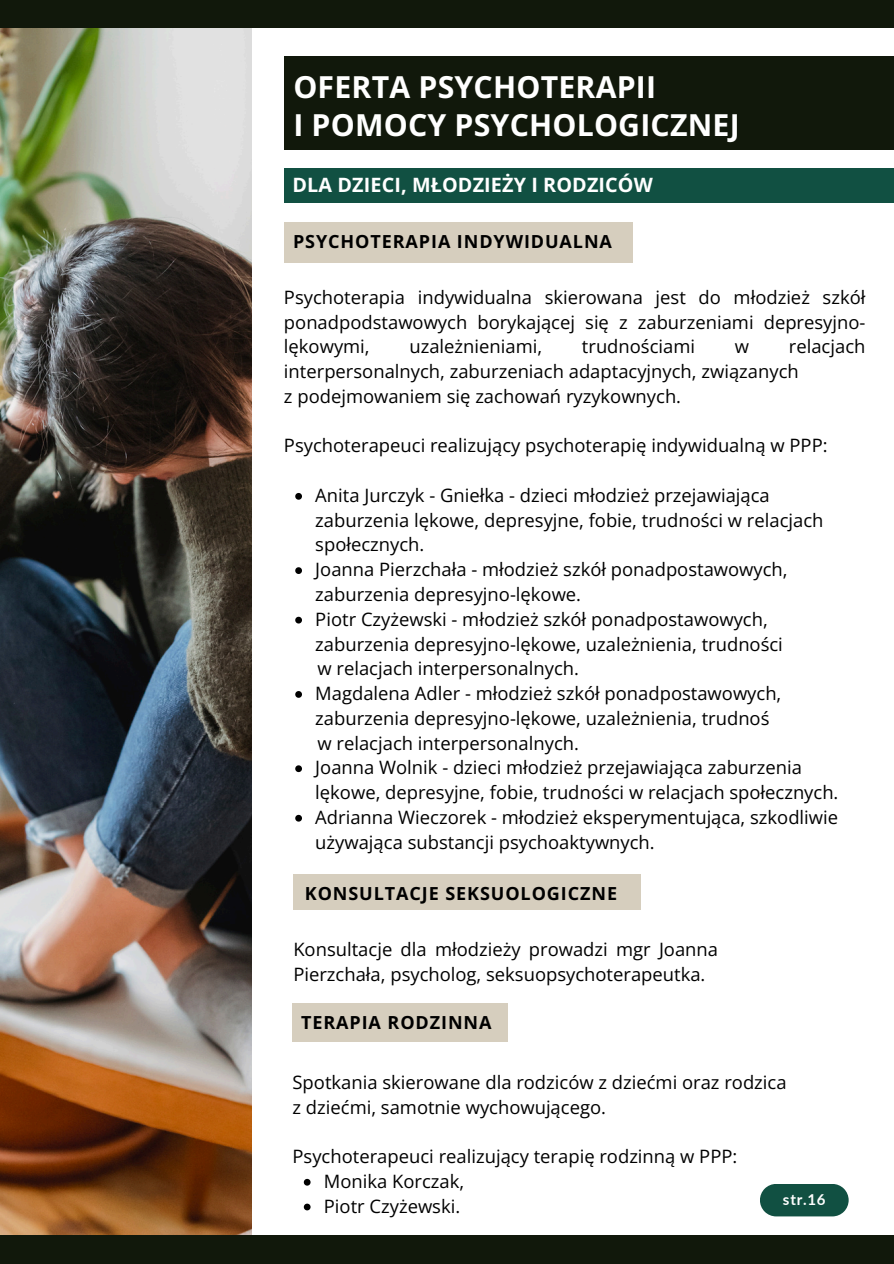
<style>
.page{position:relative;width:894px;height:1264px;background:#fff}
.page>*{position:absolute;margin:0;border:0;box-sizing:border-box;transform-origin:0 0}
.t1{font:700 30.3px/38.2px "Open Sans";letter-spacing:.005em;color:#fff}
.t2{font:700 19.8px "Open Sans";letter-spacing:.005em;color:#fff}
.t3{font:18.45px/24.8px "Open Sans";color:#000}
.t4{font:700 18px "Open Sans";letter-spacing:.05em;color:#000}
.t5{font:700 15px "Lato";color:#fff}
</style>
<div class="page">
<img style="left:0;top:27px;width:251px;height:1208px">
<div style="left:0;top:0;width:893px;height:27px;background:#11180b"></div>
<div style="left:0;top:1235px;width:893px;height:28px;background:#11180b"></div>
<svg style="left:295px;top:493px;width:7px;height:6px"></svg>
<svg style="left:295px;top:567px;width:7px;height:7px"></svg>
<svg style="left:295px;top:616px;width:7px;height:7px"></svg>
<svg style="left:295px;top:691px;width:7px;height:6px"></svg>
<svg style="left:295px;top:765px;width:7px;height:7px"></svg>
<svg style="left:295px;top:814px;width:7px;height:7px"></svg>
<svg style="left:760px;top:1184px;width:88px;height:32px;background:#215c4f"></svg>
<div style="left:284px;top:56px;width:609px;height:94px;background:#11180b"></div>
<div style="left:284px;top:168px;width:609px;height:35px;background:#115042"></div>
<div style="left:284px;top:222px;width:348px;height:41px;background:#d6cebe"></div>
<div style="left:292px;top:1003px;width:216px;height:39px;background:#d6cebe"></div>
<svg style="left:304px;top:1178px;width:6px;height:7px"></svg>
<svg style="left:304px;top:1203px;width:6px;height:7px"></svg>
<div style="left:293px;top:874px;width:348px;height:36px;background:#d6cebe"></div>
<h3 class="t1" style="left:293px;top:67px;width:447px">OFERTA PSYCHOTERAPII<br>I POMOCY PSYCHOLOGICZNEJ</h3>
<p class="t2" style="left:292px;top:171px;width:362px">DLA DZIECI, MŁODZIEŻY I RODZICÓW</p>
<p class="t4" style="left:293px;top:228px;width:320px">PSYCHOTERAPIA INDYWIDUALNA</p>
<p class="t3" style="left:284px;top:284px;width:582px;text-align:justify">Psychoterapia indywidualna skierowana jest do młodzież szkół ponadpodstawowych borykającej się z zaburzeniami depresyjno&shy;lękowymi,</p>
<p class="t3" style="left:409px;top:334px;width:134px">uzależnieniami,</p>
<p class="t3" style="left:581px;top:334px;width:115px">trudnościami</p>
<p class="t3" style="left:734px;top:334px;width:16px">w</p>
<p class="t3" style="left:284px;top:334px;width:583px;text-indent:504px">relacjach interpersonalnych, zaburzeniach adaptacyjnych, związanych<br>z podejmowaniem się zachowań ryzykownych.</p>
<h1 class="t3" style="left:284px;top:433px;width:545px">Psychoterapeuci realizujący psychoterapię indywidualną w PPP:</h1>
<h2 class="t3" style="left:315px;top:482px;width:509px">Anita Jurczyk - Gniełka - dzieci młodzież przejawiająca zaburzenia lękowe, depresyjne, fobie, trudności w relacjach społecznych.</h2>
<h2 class="t3" style="left:315px;top:556px;width:473px">Joanna Pierzchała - młodzież szkół ponadpostawowych, zaburzenia depresyjno-lękowe.</h2>
<h3 class="t3" style="left:315px;top:606px;width:469px">Piotr Czyżewski - młodzież szkół ponadpostawowych, zaburzenia depresyjno-lękowe, uzależnienia, trudności</h3>
<h3 class="t3" style="left:317px;top:655px;width:263px">w relacjach interpersonalnych.</h3>
<p class="t3" style="left:315px;top:680px;width:467px">Magdalena Adler - młodzież szkół ponadpostawowych, zaburzenia depresyjno-lękowe, uzależnienia, trudnoś</p>
<p class="t3" style="left:317px;top:730px;width:263px">w relacjach interpersonalnych.</p>
<p class="t3" style="left:315px;top:754px;width:524px">Joanna Wolnik - dzieci młodzież przejawiająca zaburzenia lękowe, depresyjne, fobie, trudności w relacjach społecznych.</p>
<h3 class="t3" style="left:315px;top:804px;width:524px">Adrianna Wieczorek - młodzież eksperymentująca, szkodliwie używająca substancji psychoaktywnych.</h3>
<p class="t4" style="left:305px;top:880px;width:314px">KONSULTACJE SEKSUOLOGICZNE</p>
<p class="t3" style="left:293px;top:936px;width:426px">Konsultacje dla młodzieży prowadzi mgr Joanna<br>Pierzchała, psycholog, seksuopsychoterapeutka.</p>
<h2 class="t4" style="left:301px;top:1009px;width:192px">TERAPIA RODZINNA</h2>
<h3 class="t3" style="left:292px;top:1069px;width:495px">Spotkania skierowane dla rodziców z dziećmi oraz rodzica z dziećmi, samotnie wychowującego.</h3>
<h2 class="t3" style="left:292px;top:1143px;width:446px">Psychoterapeuci realizujący terapię rodzinną w PPP:</h2>
<h3 class="t3" style="left:324px;top:1168px;width:142px">Monika Korczak,</h3>
<h3 class="t3" style="left:324px;top:1193px;width:138px">Piotr Czyżewski.</h3>
<p class="t5" style="left:782px;top:1190px;width:44px">str.16</p>
</div>
